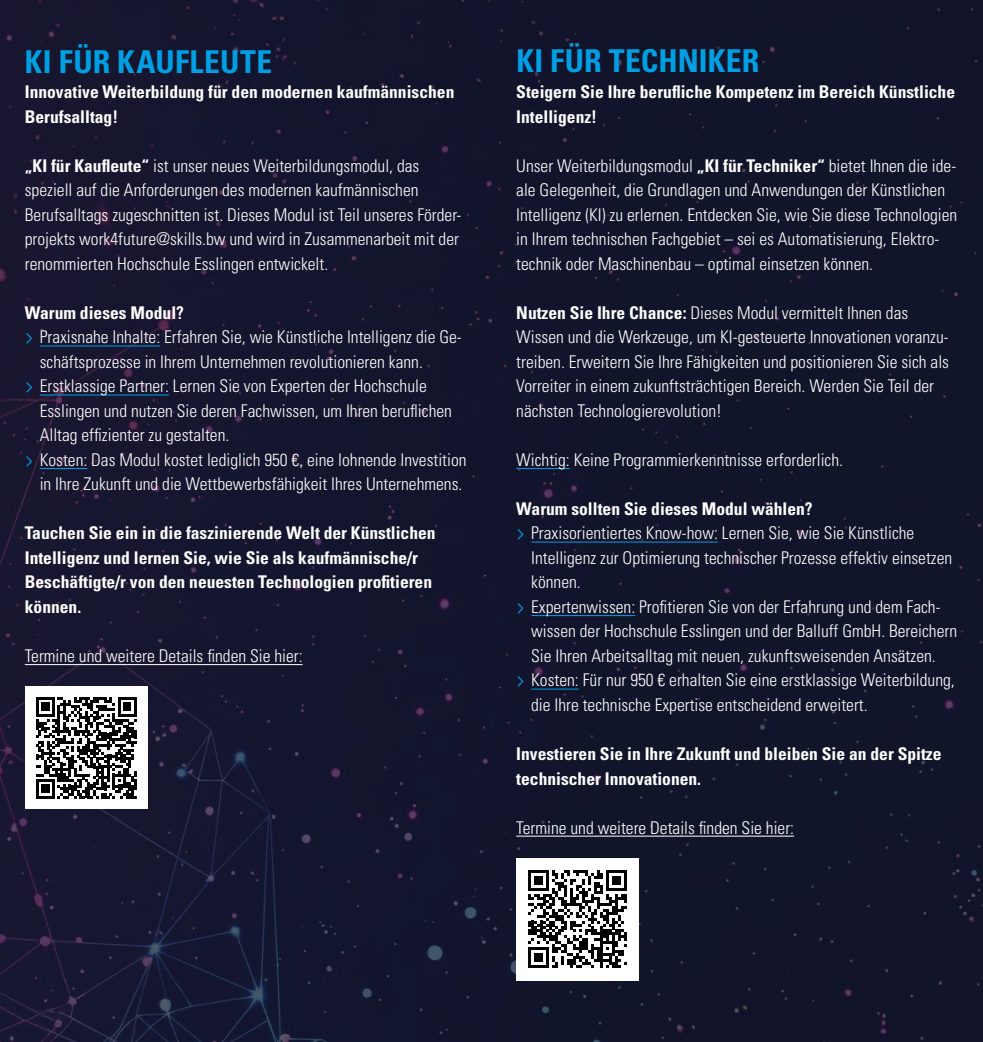
<style>
.page{position:relative;width:983px;height:1042px;background:#fff}
.page>*{position:absolute;margin:0;border:0;box-sizing:border-box;transform-origin:0 0}
.t1{font:700 condensed 31.5px "Univers LT Std";letter-spacing:.01em;color:#009fe3}
.t2{font:300 condensed 17.5px/24.5px "Univers LT Std";color:#fff}
.t3{font:700 condensed 17.5px/24.5px "Univers LT Std";color:#fff}
.s1{font-weight:700}
.s2{color:#009fe3}
</style>
<div class="page">
<div style="left:0;top:0;width:982px;height:1042px;background:#12152c"></div>
<hr style="left:40px;top:345px;width:120px;height:1px;background:#009fe3">
<hr style="left:40px;top:394px;width:129px;height:1px;background:#009fe3">
<hr style="left:40px;top:468px;width:47px;height:1px;background:#009fe3">
<hr style="left:25px;top:664px;width:277px;height:1px;background:#fff">
<hr style="left:516px;top:468px;width:53px;height:1px;background:#009fe3">
<hr style="left:531px;top:541px;width:186px;height:1px;background:#009fe3">
<hr style="left:531px;top:615px;width:104px;height:1px;background:#009fe3">
<hr style="left:531px;top:688px;width:47px;height:1px;background:#009fe3">
<hr style="left:516px;top:835px;width:277px;height:1px;background:#fff">
<div style="left:25px;top:686px;width:123px;height:123px;background:#fff"></div>
<svg style="left:36px;top:697px;width:101px;height:101px"></svg>
<div style="left:516px;top:858px;width:122px;height:122px;background:#fff"></div>
<svg style="left:528px;top:870px;width:98px;height:98px"></svg>
<h1 class="t1" style="left:25px;top:42px;width:249px">KI FÜR KAUFLEUTE</h1>
<h1 class="t1" style="left:516px;top:42px;width:244px">KI FÜR TECHNIKER</h1>
<p class="t3" style="left:25px;top:80px;width:431px">Innovative Weiterbildung für den modernen kaufmännischen<br>Berufsalltag!</p>
<p class="t3" style="left:516px;top:80px;width:440px">Steigern Sie Ihre berufliche Kompetenz im Bereich Künstliche<br>Intelligenz!</p>
<p class="t2" style="left:25px;top:153px;width:438px"><span class="s1">„KI für Kaufleute“</span> ist unser neues Weiterbildungsmodul, das speziell auf die Anforderungen des modernen kaufmännischen Berufsalltags zugeschnitten ist. Dieses Modul ist Teil unseres Förder&shy;projekts work4future@skills.bw und wird in Zusammenarbeit mit der renommierten Hochschule Esslingen entwickelt.</p>
<p class="t3" style="left:25px;top:300px;width:161px">Warum dieses Modul?</p>
<p class="t2" style="left:25px;top:325px;width:438px"><span class="s2">〉</span> Praxisnahe Inhalte: Erfahren Sie, wie Künstliche Intelligenz die Ge-</p>
<p class="t2" style="left:40px;top:349px;width:384px">schäftsprozesse in Ihrem Unternehmen revolutionieren kann.</p>
<p class="t2" style="left:25px;top:374px;width:403px"><span class="s2">〉</span> Erstklassige Partner: Lernen Sie von Experten der Hochschule</p>
<p class="t2" style="left:40px;top:398px;width:413px">Esslingen und nutzen Sie deren Fachwissen, um Ihren beruflichen</p>
<p class="t2" style="left:40px;top:423px;width:191px">Alltag effizienter zu gestalten.</p>
<p class="t2" style="left:25px;top:447px;width:443px"><span class="s2">〉</span> Kosten: Das Modul kostet lediglich 950 €, eine lohnende Investition</p>
<p class="t2" style="left:40px;top:472px;width:424px">in Ihre Zukunft und die Wettbewerbsfähigkeit Ihres Unternehmens.</p>
<p class="t3" style="left:25px;top:521px;width:412px">Tauchen Sie ein in die faszinierende Welt der Künstlichen Intelligenz und lernen Sie, wie Sie als kaufmännische/r Beschäftigte/r von den neuesten Technologien profitieren können.</p>
<p class="t2" style="left:25px;top:643px;width:279px">Termine und weitere Details finden Sie hier:</p>
<p class="t2" style="left:516px;top:153px;width:442px">Unser Weiterbildungsmodul <span class="s1">„KI für Techniker“</span> bietet Ihnen die ide&shy;ale Gelegenheit, die Grundlagen und Anwendungen der Künstlichen Intelligenz (KI) zu erlernen. Entdecken Sie, wie Sie diese Technologien in Ihrem technischen Fachgebiet – sei es Automatisierung, Elektro&shy;technik oder Maschinenbau – optimal einsetzen können.</p>
<p class="t2" style="left:516px;top:300px;width:434px"><span class="s1">Nutzen Sie Ihre Chance:</span> Dieses Modul vermittelt Ihnen das Wissen und die Werkzeuge, um KI-gesteuerte Innovationen voranzu&shy;treiben. Erweitern Sie Ihre Fähigkeiten und positionieren Sie sich als Vorreiter in einem zukunftsträchtigen Bereich. Werden Sie Teil der nächsten Technologierevolution!</p>
<p class="t2" style="left:516px;top:447px;width:328px">Wichtig: Keine Programmierkenntnisse erforderlich.</p>
<p class="t3" style="left:516px;top:496px;width:298px">Warum sollten Sie dieses Modul wählen?</p>
<p class="t2" style="left:516px;top:521px;width:399px"><span class="s2">〉</span> Praxisorientiertes Know-how: Lernen Sie, wie Sie Künstliche</p>
<p class="t2" style="left:531px;top:545px;width:422px">Intelligenz zur Optimierung technischer Prozesse effektiv einsetzen</p>
<p class="t2" style="left:531px;top:570px;width:51px">können.</p>
<p class="t2" style="left:516px;top:594px;width:425px"><span class="s2">〉</span> Expertenwissen: Profitieren Sie von der Erfahrung und dem Fach-</p>
<p class="t2" style="left:531px;top:619px;width:427px">wissen der Hochschule Esslingen und der Balluff GmbH. Bereichern</p>
<p class="t2" style="left:531px;top:643px;width:406px">Sie Ihren Arbeitsalltag mit neuen, zukunftsweisenden Ansätzen.</p>
<p class="t2" style="left:516px;top:668px;width:440px"><span class="s2">〉</span> Kosten: Für nur 950 € erhalten Sie eine erstklassige Weiterbildung,</p>
<p class="t2" style="left:531px;top:692px;width:338px">die Ihre technische Expertise entscheidend erweitert.</p>
<p class="t3" style="left:516px;top:741px;width:426px">Investieren Sie in Ihre Zukunft und bleiben Sie an der Spitze technischer Innovationen.</p>
<p class="t2" style="left:516px;top:815px;width:279px">Termine und weitere Details finden Sie hier:</p>
</div>
